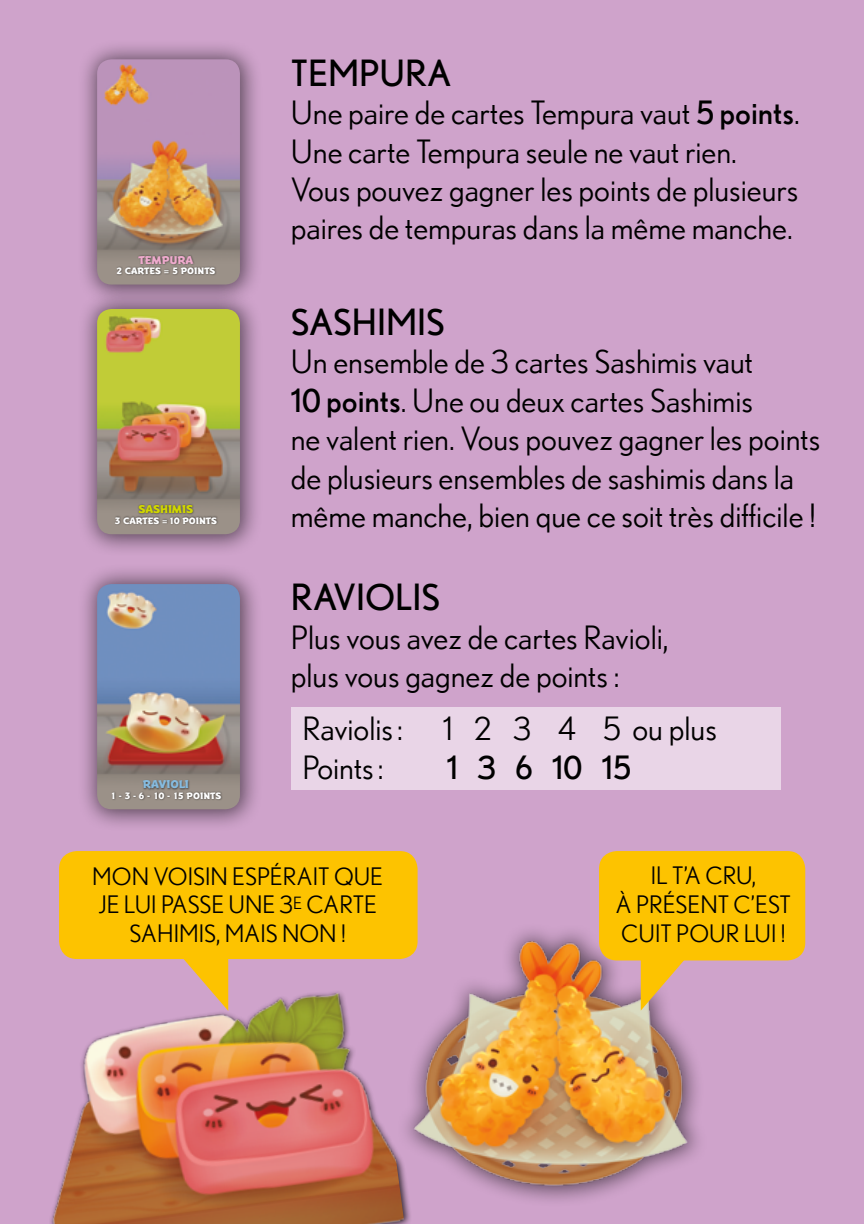
<style>
.page{position:relative;width:864px;height:1224px;background:#cfa3cb}
.page>*{position:absolute;margin:0;border:0;box-sizing:border-box;transform-origin:0 0}
.t1{font:36px "Nobel";color:#000}
.t2{font:32px/38.4px "Nobel";color:#000}
.t3{font:32px "Nobel";color:#000}
.t4{font:24px/28.8px "Nobel";color:#000;text-align:center}
.t5{font:800 11.6px "Badger";letter-spacing:-.01em;color:#d1d700;scale:1.05 1}
.t6{font:800 11.6px "Badger";letter-spacing:-.01em;color:#efabcd;scale:1.05 1}
.t7{font:800 11.6px "Badger";letter-spacing:-.015em;color:#86bbdf;scale:1.05 1}
.t8{font:800 9.6px "Badger";color:#fff;scale:1.05 1}
.s1{font-style:inherit}
</style>
<div class="page">
<hr style="left:863px;top:793px;width:1px;height:74px;background:#884f82">
<div style="left:291px;top:707px;width:489px;height:82px;background:#e9d5e7"></div>
<div style="left:59px;top:851px;width:359px;height:108px;background:#fdc300;border-radius:18px"></div>
<div style="left:77px;top:38px;width:187px;height:270px;background:#000;opacity:.55"></div>
<svg style="left:97px;top:59px;width:143px;height:226px;background:#b3908c"></svg>
<div style="left:77px;top:288px;width:187px;height:269px;background:#000;opacity:.55"></div>
<svg style="left:97px;top:309px;width:143px;height:225px;background:#b09d53"></svg>
<div style="left:77px;top:563px;width:187px;height:269px;background:#000;opacity:.55"></div>
<svg style="left:97px;top:584px;width:143px;height:225px;background:#8e8c97"></svg>
<img style="left:50px;top:945px;width:355px;height:279px">
<div style="left:396px;top:922px;width:312px;height:286px;background:#000;opacity:.55"></div>
<img style="left:400px;top:931px;width:305px;height:285px">
<div style="left:599px;top:851px;width:206px;height:109px;background:#fdc300;border-radius:18px"></div>
<svg style="left:641px;top:960px;width:98px;height:51px"></svg>
<p class="t6" style="left:138px;top:253px;width:54px">TEMPURA</p>
<p class="t8" style="left:116px;top:265px;width:96px">2 CARTES = 5 POINTS</p>
<p class="t5" style="left:138px;top:503px;width:54px">SASHIMIS</p>
<p class="t8" style="left:115px;top:515px;width:99px">3 CARTES = 10 POINTS</p>
<p class="t7" style="left:143px;top:778px;width:46px">RAVIOLI</p>
<p class="t8" style="left:110px;top:790px;width:107px">1 - 3 - 6 - 10 - 15 POINTS</p>
<p class="t1" style="left:291px;top:52px;width:162px">TEMPURA</p>
<p class="t2" style="left:291px;top:93px;width:510px">Une paire de cartes Tempura vaut <span class="s1">5 points</span>.<br>Une carte Tempura seule ne vaut rien.<br>Vous pouvez gagner les points de plusieurs paires de tempuras dans la même manche.</p>
<p class="t1" style="left:291px;top:301px;width:156px">SASHIMIS</p>
<p class="t2" style="left:291px;top:342px;width:531px">Un ensemble de 3 cartes Sashimis vaut <span class="s1">10points</span>. Une ou deux cartes Sashimis<br>ne valent rien. Vous pouvez gagner les points de plusieurs ensembles de sashimis dans la même manche, bien que ce soit très difficile !</p>
<p class="t1" style="left:291px;top:577px;width:151px">RAVIOLIS</p>
<p class="t2" style="left:291px;top:618px;width:379px">Plus vous avez de cartes Ravioli, plus vous gagnez de points :</p>
<p class="t2" style="left:302px;top:709px;width:102px">Raviolis:</p>
<p class="t2" style="left:443px;top:709px;width:275px">1 2 3 4 5 ou plus</p>
<p class="t2" style="left:302px;top:748px;width:83px">Points:</p>
<p class="t3" style="left:447px;top:749px;width:186px">1 3 6 10 15</p>
<p class="t4" style="left:92px;top:861px;width:292px">MON VOISIN ESPÉRAIT QUE<br>JE LUI PASSE UNE 3<sup>e</sup> CARTE<br>SAHIMIS, MAIS NON !</p>
<p class="t4" style="left:616px;top:861px;width:177px">IL T’A CRU,<br>À PRÉSENT C’EST<br>CUIT POUR LUI !</p>
</div>
